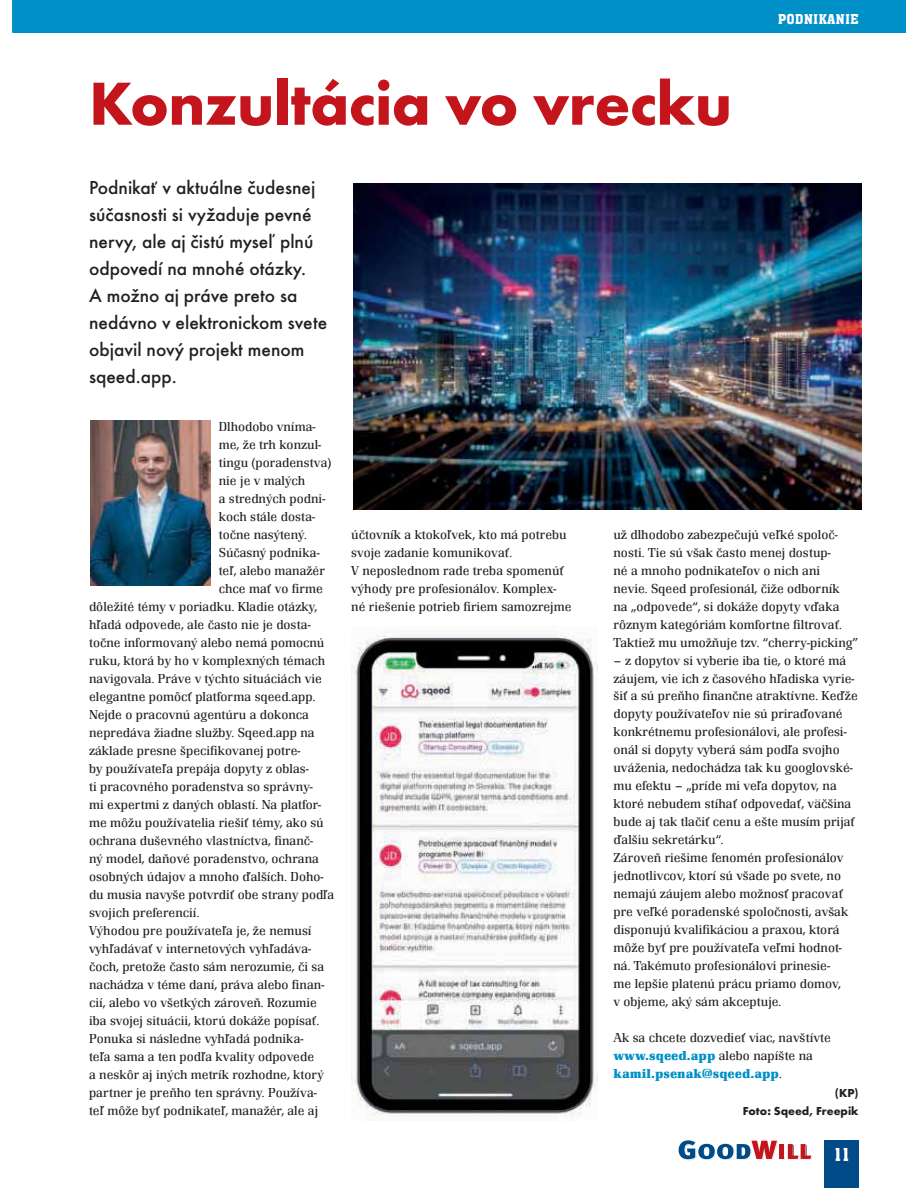
<style>
.page{position:relative;width:918px;height:1188px;background:#fff}
.page>*{position:absolute;margin:0;border:0;box-sizing:border-box;transform-origin:0 0}
.t1{font:700 63px "Futura TOT";letter-spacing:-.01em;color:#c4151c}
.t2{font:500 19.5px/27px "Futura TOT";color:#231f20}
.t3{font:500 19.5px "Aachen DOT";color:#fff}
.t4{font:500 15px "Aachen DOT";letter-spacing:.04em;color:#fff}
.t5{font:300 13.5px/18px "Renault TOT";color:#231f20}
.t6{font:700 12px/18px "Futura TOT";color:#231f20;text-align:right}
.s1{font-weight:700;color:#0090c8}
</style>
<div class="page">
<div style="left:13px;top:0;width:892px;height:33px;background:#0090c8"></div>
<svg style="left:679px;top:1140px;width:133px;height:20px"></svg>
<div style="left:825px;top:1140px;width:34px;height:48px;background:#004b88"></div>
<img style="left:91px;top:421px;width:119px;height:165px">
<img style="left:352px;top:626px;width:246px;height:492px">
<img style="left:353px;top:184px;width:508px;height:326px">
<h1 class="t1" style="left:89px;top:78px;width:644px">Konzultácia vo vrecku</h1>
<p class="t4" style="left:778px;top:14px;width:82px">PODNIKANIE</p>
<h2 class="t2" style="left:89px;top:176px;width:240px">Podnikať v aktuálne čudesnej súčasnosti si vyžaduje pevné nervy, ale aj čistú myseľ plnú odpovedí na mnohé otázky.<br>A možno aj práve preto sa nedávno v elektronickom svete objavil nový projekt menom sqeed.app.</h2>
<p class="t5" style="left:219px;top:418px;width:98px">Dlhodobo vníma-</p>
<p class="t5" style="left:219px;top:436px;width:104px">me, že trh konzul-</p>
<p class="t5" style="left:219px;top:454px;width:114px">tingu (poradenstva)</p>
<p class="t5" style="left:219px;top:472px;width:88px">nie je v malých</p>
<p class="t5" style="left:219px;top:490px;width:108px">a stredných podni-</p>
<p class="t5" style="left:219px;top:508px;width:98px">koch stále dosta-</p>
<p class="t5" style="left:219px;top:526px;width:90px">točne nasýtený.</p>
<p class="t5" style="left:219px;top:544px;width:102px">Súčasný podnika-</p>
<p class="t5" style="left:219px;top:562px;width:107px">teľ, alebo manažér</p>
<p class="t5" style="left:219px;top:580px;width:106px">chce mať vo firme</p>
<p class="t5" style="left:89px;top:598px;width:230px">dôležité témy v poriadku. Kladie otázky,</p>
<p class="t5" style="left:89px;top:616px;width:223px">hľadá odpovede, ale často nie je dosta-</p>
<p class="t5" style="left:89px;top:634px;width:237px">točne informovaný alebo nemá pomocnú</p>
<p class="t5" style="left:89px;top:652px;width:238px">ruku, ktorá by ho v komplexných témach</p>
<p class="t5" style="left:89px;top:670px;width:234px">navigovala. Práve v týchto situáciách vie</p>
<p class="t5" style="left:89px;top:688px;width:228px">elegantne pomôcť platforma sqeed.app.</p>
<p class="t5" style="left:89px;top:706px;width:222px">Nejde o pracovnú agentúru a dokonca</p>
<p class="t5" style="left:89px;top:724px;width:227px">nepredáva žiadne služby. Sqeed.app na</p>
<p class="t5" style="left:89px;top:742px;width:213px">základe presne špecifikovanej potre-</p>
<p class="t5" style="left:89px;top:760px;width:221px">by používateľa prepája dopyty z oblas-</p>
<p class="t5" style="left:89px;top:778px;width:225px">ti pracovného poradenstva so správny-</p>
<p class="t5" style="left:89px;top:796px;width:234px">mi expertmi z daných oblastí. Na platfor-</p>
<p class="t5" style="left:89px;top:814px;width:236px">me môžu používatelia riešiť témy, ako sú</p>
<p class="t5" style="left:89px;top:832px;width:226px">ochrana duševného vlastníctva, finanč-</p>
<p class="t5" style="left:89px;top:850px;width:231px">ný model, daňové poradenstvo, ochrana</p>
<p class="t5" style="left:89px;top:868px;width:236px">osobných údajov a mnoho ďalších. Doho-</p>
<p class="t5" style="left:89px;top:886px;width:247px">du musia navyše potvrdiť obe strany podľa</p>
<p class="t5" style="left:89px;top:904px;width:112px">svojich preferencií.</p>
<p class="t5" style="left:89px;top:922px;width:224px">Výhodou pre používateľa je, že nemusí</p>
<p class="t5" style="left:89px;top:940px;width:224px">vyhľadávať v internetových vyhľadáva-</p>
<p class="t5" style="left:89px;top:958px;width:237px">čoch, pretože často sám nerozumie, či sa</p>
<p class="t5" style="left:89px;top:976px;width:237px">nachádza v téme daní, práva alebo finan-</p>
<p class="t5" style="left:89px;top:994px;width:229px">cií, alebo vo všetkých zároveň. Rozumie</p>
<p class="t5" style="left:89px;top:1012px;width:232px">iba svojej situácii, ktorú dokáže popísať.</p>
<p class="t5" style="left:89px;top:1030px;width:216px">Ponuka si následne vyhľadá podnika-</p>
<p class="t5" style="left:89px;top:1048px;width:227px">teľa sama a ten podľa kvality odpovede</p>
<p class="t5" style="left:89px;top:1066px;width:236px">a neskôr aj iných metrík rozhodne, ktorý</p>
<p class="t5" style="left:89px;top:1084px;width:229px">partner je preňho ten správny. Používa-</p>
<p class="t5" style="left:89px;top:1102px;width:231px">teľ môže byť podnikateľ, manažér, ale aj</p>
<p class="t5" style="left:351px;top:526px;width:222px">účtovník a ktokoľvek, kto má potrebu svoje zadanie komunikovať.<br>V neposlednom rade treba spomenúť výhody pre profesionálov. Komplex&shy;né riešenie potrieb firiem samozrejme</p>
<p class="t5" style="left:614px;top:526px;width:246px">už dlhodobo zabezpečujú veľké spoloč&shy;nosti. Tie sú však často menej dostup-<br>né a mnoho podnikateľov o nich ani<br>nevie. Sqeed profesionál, čiže odborník<br>na „odpovede“, si dokáže dopyty vďaka rôznym kategóriám komfortne filtrovať.<br>Taktiež mu umožňuje tzv. “cherry-picking”</p>
<p class="t5" style="left:614px;top:652px;width:246px">– z dopytov si vyberie iba tie, o ktoré má záujem, vie ich z časového hľadiska vyrie&shy;šiť a sú preňho finančne atraktívne. Keďže dopyty používateľov nie sú priraďované konkrétnemu profesionálovi, ale profesi&shy;onál si dopyty vyberá sám podľa svojho uváženia, nedochádza tak ku googlovské&shy;mu efektu – „príde mi veľa dopytov, na ktoré nebudem stíhať odpovedať, väčšina bude aj tak tlačiť cenu a ešte musím prijať ďalšiu sekretárku“.<br>Zároveň riešime fenomén profesionálov jednotlivcov, ktorí sú všade po svete, no nemajú záujem alebo možnosť pracovať pre veľké poradenské spoločnosti, avšak disponujú kvalifikáciou a praxou, ktorá môže byť pre používateľa veľmi hodnot&shy;ná. Takémuto profesionálovi prinesie-<br>me lepšie platenú prácu priamo domov,<br>v objeme, aký sám akceptuje.</p>
<p class="t5" style="left:614px;top:1030px;width:219px">Ak sa chcete dozvedieť viac, navštívte <span class="s1">www.sqeed.app</span> alebo napíšte na <span class="s1">kamil.psenak@sqeed.app</span>.</p>
<p class="t6" style="left:743px;top:1085px;width:118px">(KP)<br>Foto: Sqeed, Freepik</p>
<h2 class="t3" style="left:833px;top:1148px;width:20px">11</h2>
</div>
